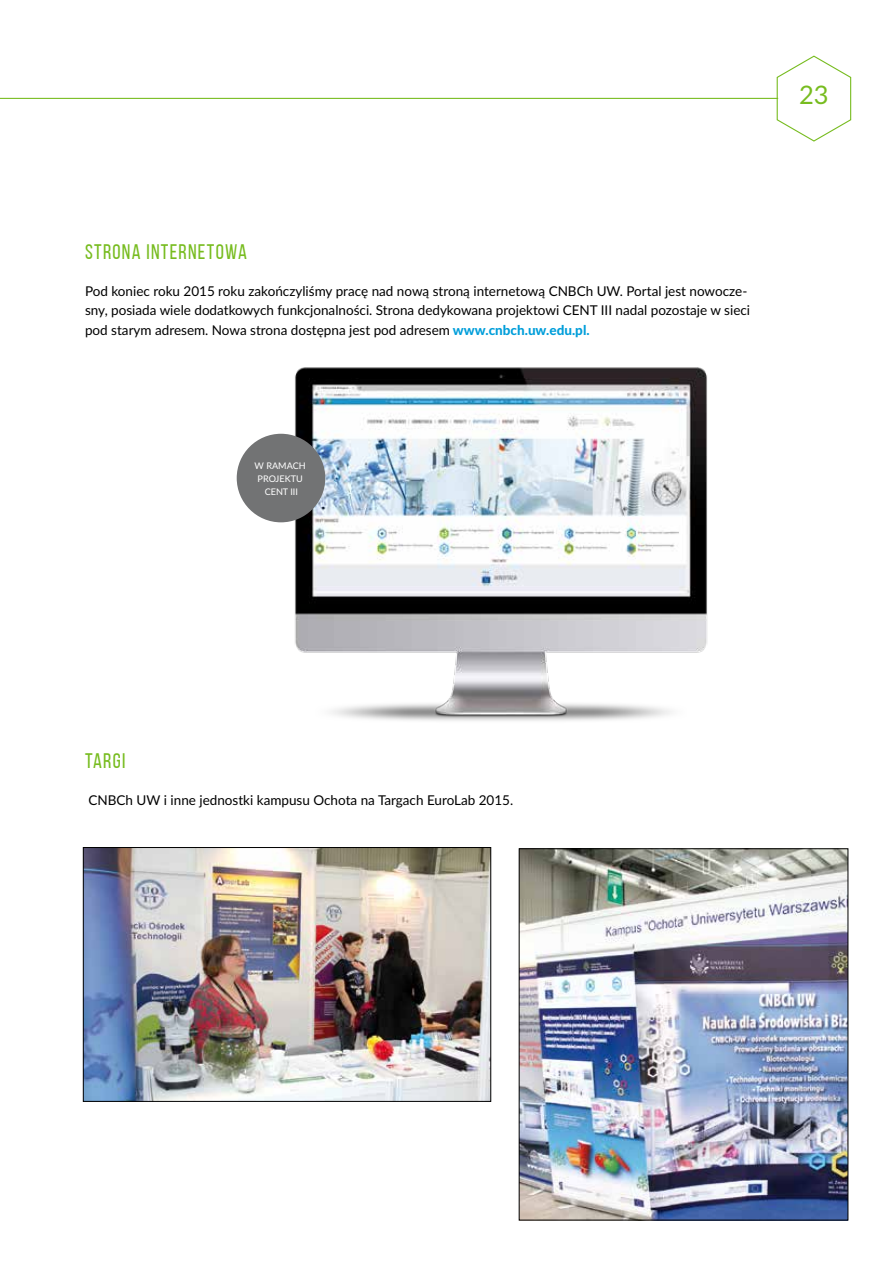
<style>
.page{position:relative;width:893px;height:1263px;background:#fff}
.page>*{position:absolute;margin:0;border:0;box-sizing:border-box;transform-origin:0 0}
.t1{font:25.5px "Lato";color:#77bc1f}
.t2{font:21px "Bebas Neue";letter-spacing:.06em;color:#77bc1f}
.t3{font:13.5px/19.5px "Lato";color:#000}
.t4{font:9.15px/13.2px "Lato";color:#fff;text-align:center}
.s1{font-weight:800;color:#009eda}
</style>
<div class="page">
<img style="left:85px;top:849px;width:404px;height:251px">
<div style="left:83px;top:847px;width:408px;height:255px;border:1px solid #000"></div>
<img style="left:521px;top:850px;width:325px;height:368px">
<div style="left:519px;top:848px;width:329px;height:372px;border:1px solid #000"></div>
<img style="left:236px;top:367px;width:471px;height:354px">
<div style="left:237px;top:434px;width:88px;height:88px;background:#727374;border-radius:50%"></div>
<svg style="left:776px;top:55px;width:76px;height:87px"></svg>
<hr style="left:0;top:98px;width:778px;height:1px;background:#77bc1f">
<h1 class="t1" style="left:799px;top:76px;width:31px">23</h1>
<h2 class="t2" style="left:85px;top:241px;width:164px">STRONA INTERNETOWA</h2>
<p class="t3" style="left:85px;top:280px;width:667px">Pod koniec roku 2015 roku zakończyliśmy pracę nad nową stroną internetową CNBCh UW. Portal jest nowocze&shy;sny, posiada wiele dodatkowych funkcjonalności. Strona dedykowana projektowi CENT III nadal pozostaje w sieci pod starym adresem. Nowa strona dostępna jest pod adresem <span class="s1">www.cnbch.uw.edu.pl.</span></p>
<p class="t4" style="left:255px;top:458px;width:53px">W RAMACH<br>PROJEKTU<br>CENT III</p>
<h2 class="t2" style="left:85px;top:750px;width:42px">TARGI</h2>
<p class="t3" style="left:88px;top:790px;width:426px">CNBCh UW i inne jednostki kampusu Ochota na Targach EuroLab 2015.</p>
</div>
